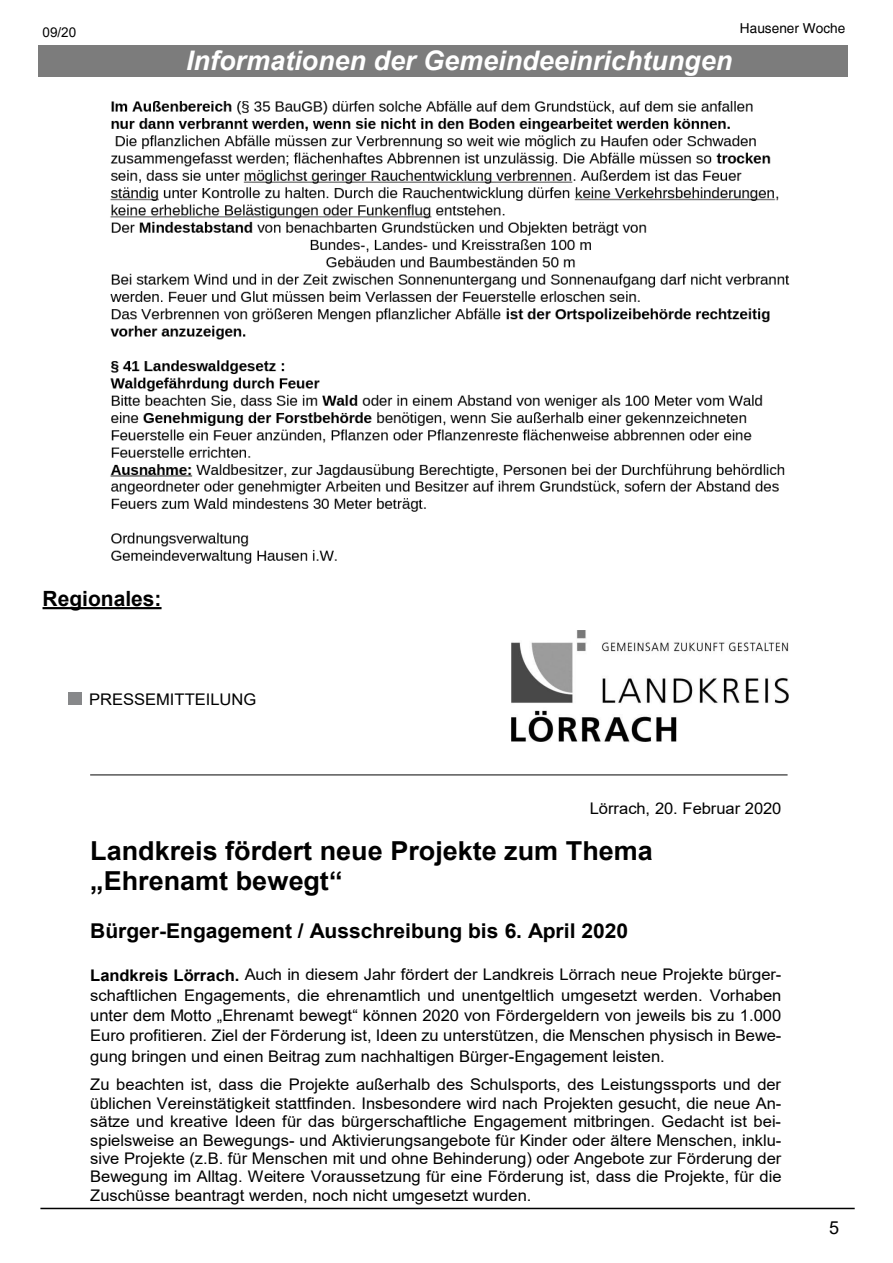
<style>
.page{position:relative;width:893px;height:1263px;background:#fff}
.page>*{position:absolute;margin:0;border:0;box-sizing:border-box;transform-origin:0 0}
.t1{font:italic 700 27px "Arial";color:#fff}
.t2{font:700 26.1px/30.2px "Arial";color:#000}
.t3{font:700 21px "Arial";color:#000}
.t4{font:700 20.4px "Arial";color:#000}
.t5{font:18px "Arial";color:#000}
.t6{font:16.05px/18.5px "Arial";color:#000;text-align:justify}
.t7{font:13.65px "Helvetica";color:#000}
.t8{font:13.5px "Arial";color:#000}
.s1{font-weight:700}
</style>
<div class="page">
<hr style="left:40px;top:1208px;width:815px;height:1px;background:#000">
<div style="left:38px;top:46px;width:809px;height:31px;background:#7c7c7c"></div>
<svg style="left:68px;top:692px;width:13px;height:13px"></svg>
<img style="left:511px;top:630px;width:278px;height:112px">
<hr style="left:90px;top:775px;width:698px;height:1px;background:#000">
<img style="left:110px;top:101px;width:680px;height:463px">
<hr style="left:43px;top:607px;width:119px;height:2px;background:#000">
<p class="t8" style="left:43px;top:23px;width:35px">09/20</p>
<h1 class="t1" style="left:186px;top:43px;width:548px">Informationen der Gemeindeeinrichtungen</h1>
<p class="t7" style="left:740px;top:21px;width:107px">Hausener Woche</p>
<h3 class="t3" style="left:43px;top:584px;width:121px">Regionales:</h3>
<p class="t6" style="left:89px;top:690px;width:168px">PRESSEMITTEILUNG</p>
<p class="t6" style="left:590px;top:799px;width:193px">Lörrach, 20. Februar 2020</p>
<h2 class="t2" style="left:90px;top:836px;width:564px">Landkreis fördert neue Projekte zum Thema „Ehrenamt bewegt“</h2>
<p class="t4" style="left:90px;top:916px;width:540px">Bürger-Engagement / Ausschreibung bis 6. April 2020</p>
<p class="t6" style="left:90px;top:964px;width:693px;line-height:20.2px"><span class="s1">Landkreis Lörrach.</span> Auch in diesem Jahr fördert der Landkreis Lörrach neue Projekte bürger&shy;schaftlichen Engagements, die ehrenamtlich und unentgeltlich umgesetzt werden. Vorhaben unter dem Motto „Ehrenamt bewegt“ können 2020 von Fördergeldern von jeweils bis zu 1.000<br>Euro profitieren. Ziel der Förderung ist, Ideen zu unterstützen, die Menschen physisch in Bewe&shy;gung bringen und einen Beitrag zum nachhaltigen Bürger-Engagement leisten.</p>
<p class="t6" style="left:90px;top:1075px;width:693px">Zu beachten ist, dass die Projekte außerhalb des Schulsports, des Leistungssports und der üblichen Vereinstätigkeit stattfinden. Insbesondere wird nach Projekten gesucht, die neue An&shy;sätze und kreative Ideen für das bürgerschaftliche Engagement mitbringen. Gedacht ist bei&shy;spielsweise an Bewegungs- und Aktivierungsangebote für Kinder oder ältere Menschen, inklu&shy;sive Projekte (z.B. für Menschen mit und ohne Behinderung) oder Angebote zur Förderung der Bewegung im Alltag. Weitere Voraussetzung für eine Förderung ist, dass die Projekte, für die Zuschüsse beantragt werden, noch nicht umgesetzt wurden.</p>
<p class="t5" style="left:829px;top:1215px;width:12px">5</p>
</div>
